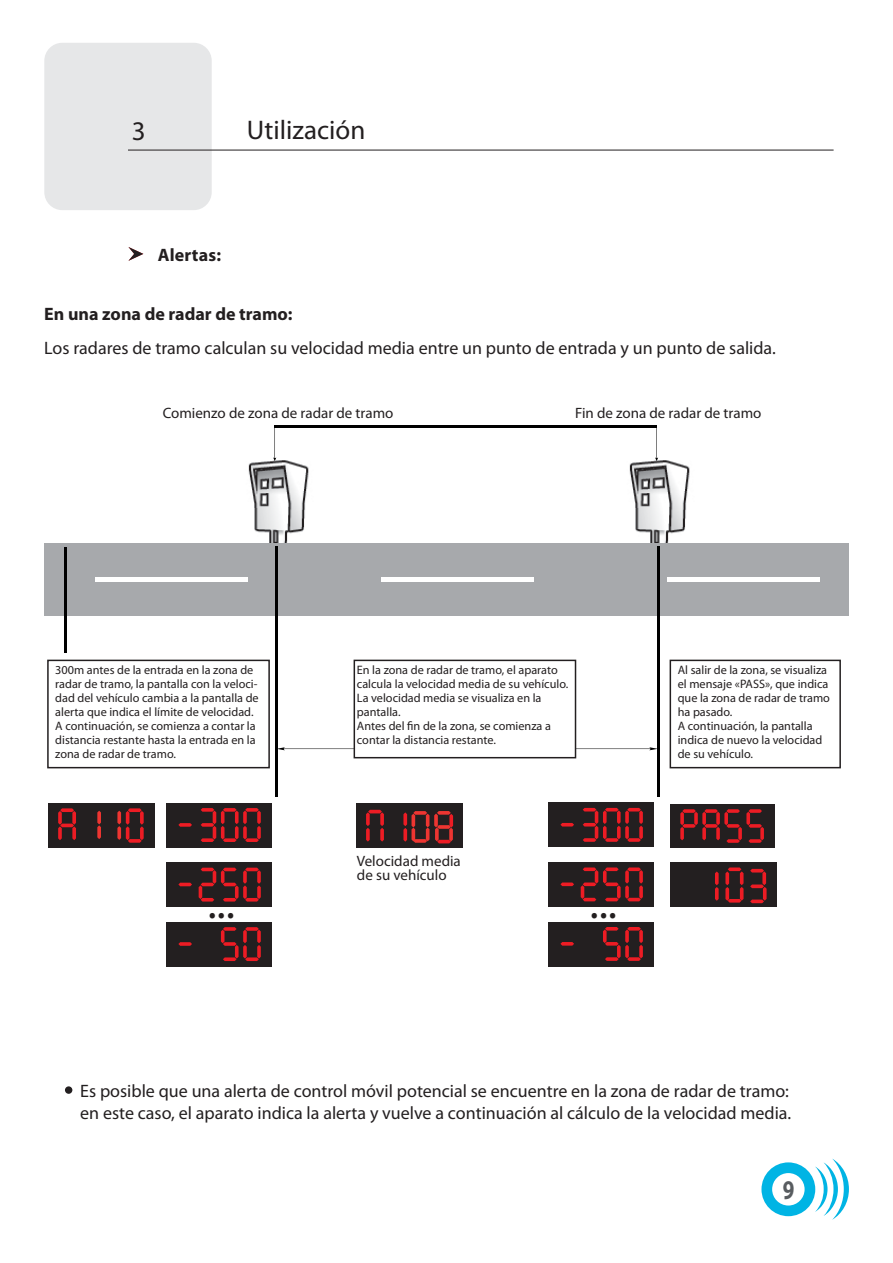
<style>
.page{position:relative;width:893px;height:1263px;background:#fff}
.page>*{position:absolute;margin:0;border:0;box-sizing:border-box;transform-origin:0 0}
.t1{font:44.1px "Myriad Pro";color:#231f20}
.t2{font:700 27.15px "Myriad Pro";color:#585c60;scale:.77 1}
.t3{font:27px "Myriad Pro";color:#231f20}
.t4{font:18px/21.6px "Myriad Pro";color:#231f20}
.t5{font:700 18px "Myriad Pro";color:#231f20}
.t6{font:15px/14.1px "Myriad Pro";color:#231f20}
.t7{font:12.3px/14.1px "Myriad Pro";color:#231f20}
</style>
<div class="page">
<svg style="left:761px;top:1159px;width:88px;height:61px"></svg>
<div style="left:44px;top:43px;width:168px;height:167px;background:#e6e7e8;border-radius:18px"></div>
<svg style="left:128px;top:247px;width:15px;height:14px"></svg>
<div style="left:48px;top:803px;width:107px;height:45px;background:#231f20"></div>
<svg style="left:58px;top:808px;width:18px;height:32px"></svg>
<div style="left:356px;top:803px;width:107px;height:45px;background:#231f20"></div>
<svg style="left:366px;top:810px;width:18px;height:32px"></svg>
<div style="left:670px;top:862px;width:107px;height:45px;background:#231f20"></div>
<svg style="left:750px;top:869px;width:16px;height:34px"></svg>
<img style="left:162px;top:425px;width:248px;height:208px">
<img style="left:543px;top:425px;width:248px;height:208px">
<div style="left:44px;top:544px;width:804px;height:72px;background:#a7a9ac"></div>
<div style="left:95px;top:577px;width:153px;height:5px;background:#fff"></div>
<div style="left:381px;top:577px;width:153px;height:5px;background:#fff"></div>
<div style="left:667px;top:577px;width:153px;height:5px;background:#fff"></div>
<svg style="left:273px;top:427px;width:3px;height:34px"></svg>
<svg style="left:655px;top:427px;width:3px;height:34px"></svg>
<svg style="left:576px;top:747px;width:81px;height:3px"></svg>
<svg style="left:277px;top:747px;width:77px;height:3px"></svg>
<hr style="left:274px;top:426px;width:383px;height:2px;background:#000">
<hr style="left:275px;top:547px;width:2px;height:250px;background:#000">
<hr style="left:65px;top:547px;width:2px;height:105px;background:#000">
<hr style="left:657px;top:547px;width:2px;height:250px;background:#000">
<div style="left:47px;top:660px;width:223px;height:108px;border:2px solid #231f20"></div>
<div style="left:354px;top:660px;width:222px;height:98px;border:2px solid #231f20"></div>
<div style="left:669px;top:660px;width:172px;height:108px;border:2px solid #231f20"></div>
<div style="left:166px;top:803px;width:106px;height:44px;background:#231f20"></div>
<svg style="left:178px;top:823px;width:14px;height:4px"></svg>
<svg style="left:201px;top:808px;width:60px;height:34px"></svg>
<div style="left:166px;top:863px;width:106px;height:44px;background:#231f20"></div>
<svg style="left:178px;top:883px;width:14px;height:3px"></svg>
<svg style="left:199px;top:868px;width:62px;height:34px"></svg>
<div style="left:166px;top:922px;width:106px;height:44px;background:#231f20"></div>
<svg style="left:178px;top:942px;width:14px;height:4px"></svg>
<svg style="left:221px;top:927px;width:40px;height:34px"></svg>
<div style="left:670px;top:804px;width:105px;height:44px;background:#231f20"></div>
<svg style="left:680px;top:809px;width:84px;height:34px"></svg>
<div style="left:65px;top:1086px;width:7px;height:8px;background:#231f20;border-radius:50%"></div>
<div style="left:548px;top:803px;width:106px;height:44px;background:#231f20"></div>
<svg style="left:560px;top:823px;width:14px;height:4px"></svg>
<svg style="left:583px;top:808px;width:60px;height:34px"></svg>
<div style="left:548px;top:862px;width:106px;height:45px;background:#231f20"></div>
<svg style="left:560px;top:883px;width:14px;height:3px"></svg>
<svg style="left:581px;top:868px;width:62px;height:33px"></svg>
<div style="left:548px;top:922px;width:106px;height:44px;background:#231f20"></div>
<svg style="left:560px;top:942px;width:14px;height:4px"></svg>
<svg style="left:603px;top:927px;width:40px;height:34px"></svg>
<svg style="left:97px;top:811px;width:4px;height:28px"></svg>
<svg style="left:117px;top:808px;width:27px;height:35px"></svg>
<svg style="left:403px;top:811px;width:50px;height:32px"></svg>
<svg style="left:725px;top:868px;width:18px;height:35px"></svg>
<svg style="left:715px;top:872px;width:3px;height:29px"></svg>
<h3 class="t3" style="left:132px;top:121px;width:15px">3</h3>
<h3 class="t3" style="left:247px;top:119px;width:120px">Utilización</h3>
<h3 class="t5" style="left:158px;top:248px;width:65px">Alertas:</h3>
<h3 class="t5" style="left:44px;top:307px;width:250px">En una zona de radar de tramo:</h3>
<h3 class="t4" style="left:44px;top:339px;width:733px">Los radares de tramo calculan su velocidad media entre un punto de entrada y un punto de salida.</h3>
<p class="t6" style="left:163px;top:407px;width:232px">Comienzo de zona de radar de tramo</p>
<p class="t6" style="left:575px;top:407px;width:188px">Fin de zona de radar de tramo</p>
<p class="t7" style="left:55px;top:664px;width:205px">300m antes de la entrada en la zona de radar de tramo, la pantalla con la veloci&shy;dad del vehículo cambia a la pantalla de alerta que indica el límite de velocidad.<br>A continuación, se comienza a contar la distancia restante hasta la entrada en la zona de radar de tramo.</p>
<h1 class="t1" style="left:207px;top:887px;width:29px">...</h1>
<p class="t7" style="left:357px;top:664px;width:213px">En la zona de radar de tramo, el aparato calcula la velocidad media de su vehículo.<br>La velocidad media se visualiza en la pantalla.<br>Antes del fin de la zona, se comienza a contar la distancia restante.</p>
<p class="t6" style="left:357px;top:855px;width:105px">Velocidad media de su vehículo</p>
<h1 class="t1" style="left:589px;top:886px;width:29px">...</h1>
<p class="t7" style="left:678px;top:664px;width:154px">Al salir de la zona, se visualiza el mensaje «PASS», que indica que la zona de radar de tramo ha pasado.<br>A continuación, la pantalla indica de nuevo la velocidad de su vehículo.</p>
<h3 class="t4" style="left:80px;top:1081px;width:712px">Es posible que una alerta de control móvil potencial se encuentre en la zona de radar de tramo: en este caso, el aparato indica la alerta y vuelve a continuación al cálculo de la velocidad media.</h3>
<h2 class="t2" style="left:783px;top:1179px;width:17px">9</h2>
</div>
